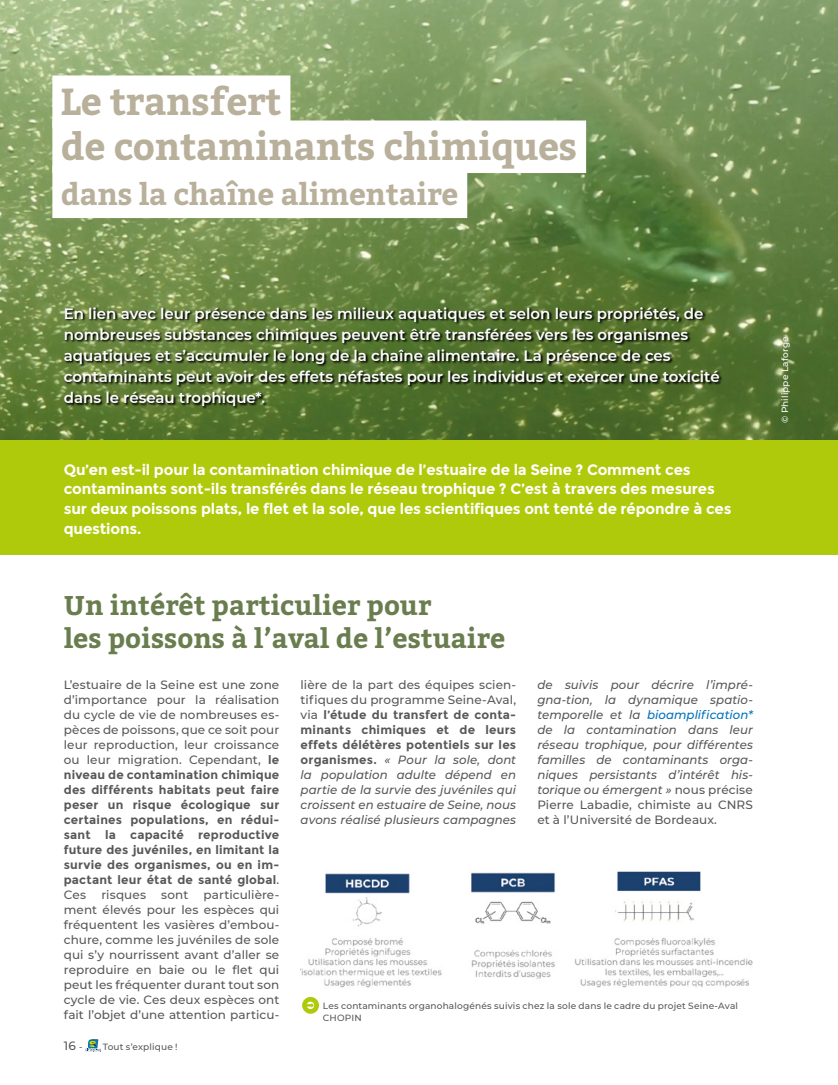
<style>
.page{position:relative;width:838px;height:1085px;background:#fff}
.page>*{position:absolute;margin:0;border:0;box-sizing:border-box;transform-origin:0 0}
.t1{font:700 37.5px/45px "Bitter";letter-spacing:-.01em;color:#b8b09b}
.t2{font:700 30px "Bitter";letter-spacing:-.01em;color:#b8b09b}
.t3{font:700 27px/32.4px "Bitter";color:#697d4e}
.t4{font:600 15px/21px "Montserrat";color:#fff}
.t5{font:700 15px/19.5px "Montserrat";letter-spacing:-.01em;color:#fff}
.t6{font:italic 500 12px/15px "Montserrat";letter-spacing:.005em;color:#595857;text-align:justify}
.t7{font:700 12px/15px "Montserrat";letter-spacing:.015em;color:#595857;text-align:justify}
.t8{font:500 12px/15px "Montserrat";letter-spacing:.01em;color:#595857;text-align:justify}
.t9{font:500 9px/12px "Montserrat";letter-spacing:.015em;color:#595857}
.t10{font:500 9px "Montserrat";letter-spacing:.01em;color:#fff}
.s1{font-weight:500}
.s2{font-size:9px}
.s3{font-style:normal}
.s4{font-weight:700;font-style:normal}
.s5{color:#0071ba}
</style>
<div class="page">
<svg style="left:85px;top:1039px;width:16px;height:13px"></svg>
<div style="left:0;top:439px;width:838px;height:115px;background:#afca0b"></div>
<img style="left:0;top:0;width:838px;height:439px">
<svg style="left:64px;top:307px;width:658px;height:102px;background:#4c642b"></svg>
<div style="left:52px;top:75px;width:238px;height:53px;background:#fff"></div>
<div style="left:52px;top:120px;width:534px;height:53px;background:#fff"></div>
<div style="left:52px;top:165px;width:415px;height:53px;background:#fff"></div>
<img style="left:300px;top:871px;width:453px;height:115px">
<svg style="left:301px;top:995px;width:19px;height:19px"></svg>
<div style="left:300px;top:995px;width:20px;height:20px;border:2px solid #fff;border-radius:50%"></div>
<svg style="left:307px;top:1001px;width:7px;height:7px"></svg>
<p class="t1" style="left:61px;top:81px;width:518px">Le transfert<br>de contaminants chimiques</p>
<p class="t2" style="left:61px;top:175px;width:399px">dans la chaîne alimentaire</p>
<p class="t4" style="left:64px;top:302px;width:657px">En lien avec leur présence dans les milieux aquatiques et selon leurs propriétés, de nombreuses substances chimiques peuvent être transférées vers les organismes aquatiques et s’accumuler le long de la chaîne alimentaire. La présence de ces contaminants peut avoir des effets néfastes pour les individus et exercer une toxicité dans le réseau trophique*.</p>
<p class="t5" style="left:64px;top:460px;width:669px">Qu’en est-il pour la contamination chimique de l’estuaire de la Seine ? Comment ces contaminants sont-ils transférés dans le réseau trophique ? C’est à travers des mesures sur deux poissons plats, le flet et la sole, que les scientifiques ont tenté de répondre à ces questions.</p>
<p class="t3" style="left:64px;top:590px;width:443px">Un intérêt particulier pour<br>les poissons à l’aval de l’estuaire</p>
<p class="t7" style="left:64px;top:677px;width:217px"><span class="s1">L’estuaire de la Seine est une zone d’importance pour la réalisation du cycle de vie de nombreuses es&shy;pèces de poissons, que ce soit pour leur reproduction, leur croissance ou leur migration. Cependant,</span> le niveau de contamination chimique des différents habitats peut faire peser un risque écologique sur certaines populations, en rédui&shy;sant la capacité reproductive future des juvéniles, en limitant la survie des organismes, ou en im&shy;pactant leur état de santé global<span class="s1">.<br>Ces</span></p>
<p class="t8" style="left:64px;top:886px;width:217px;text-indent:140px">particulière&shy;ment élevés pour les espèces qui fréquentent les vasières d’embou&shy;chure, comme les juvéniles de sole qui s’y nourrissent avant d’aller se reproduire en baie ou le flet qui peut les fréquenter durant tout son cycle de vie. Ces deux espèces ont fait l’objet d’une attention particu-</p>
<p class="t8" style="left:101px;top:886px;width:46px">risques</p>
<p class="t8" style="left:161px;top:886px;width:29px">sont</p>
<p class="t8" style="left:64px;top:1037px;width:20px">16 <span class="s2">-</span></p>
<p class="t9" style="left:103px;top:1040px;width:76px">Tout s’explique !</p>
<p class="t6" style="left:300px;top:676px;width:217px"><span class="s3">lière de la part des équipes scien&shy;tifiques du programme Seine-Aval, via</span> <span class="s4">l’étude du transfert de conta&shy;minants chimiques et de leurs effets délétères potentiels sur les organismes.</span> « Pour la sole, dont la population adulte dépend en partie de la survie des juvéniles qui croissent en estuaire de Seine, nous avons réalisé plusieurs campagnes</p>
<p class="t6" style="left:537px;top:676px;width:217px">de suivis pour décrire l’impré&shy;gna-tion, la dynamique spatio&shy;temporelle et la <span class="s5">bioamplification* </span>de la contamination dans leur réseau trophique, pour différentes familles de contaminants orga&shy;niques persistants d’intérêt his&shy;torique ou émergent » <span class="s3">nous précise Pierre Labadie, chimiste au CNRS et à l’Université de Bordeaux.</span></p>
<p class="t9" style="left:323px;top:999px;width:416px">Les contaminants organohalogénés suivis chez la sole dans le cadre du projet Seine-Aval<br>CHOPIN</p>
<p class="t10" style="left:778px;top:423px;width:88px;rotate:-90deg">© Philippe Laforge</p>
</div>
